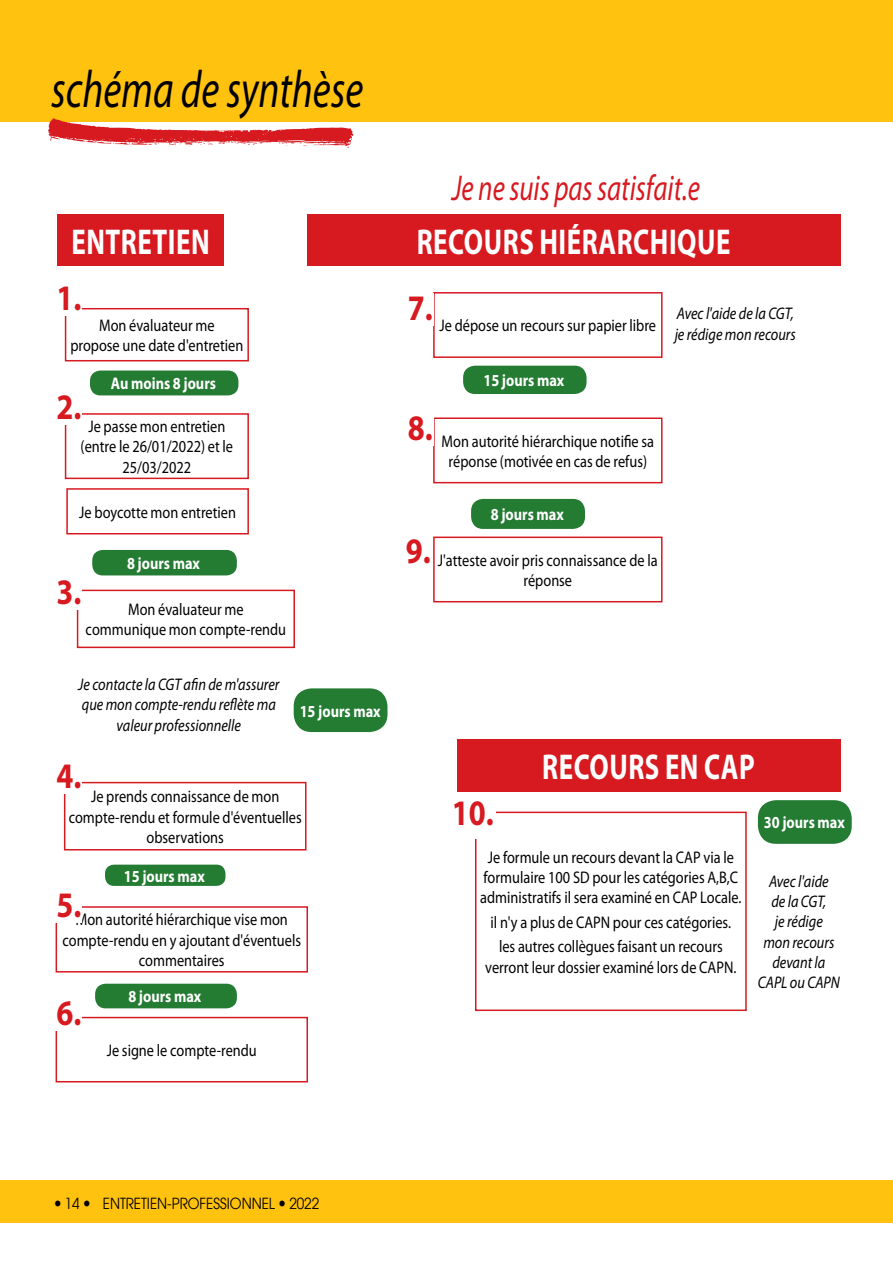
<style>
.page{position:relative;width:893px;height:1263px;background:#fff}
.page>*{position:absolute;margin:0;border:0;box-sizing:border-box;transform-origin:0 0}
.t1{font:185.55px "Emilly Stories Swash";color:#d71920;scale:.95 1}
.t2{font:italic 52.5px "Myriad Pro";color:#000;scale:.75 1}
.t3{font:700 36px "Myriad Pro";letter-spacing:.02em;color:#fff;scale:.75 1}
.t4{font:italic 36px "Myriad Pro";color:#d71920;scale:.75 1}
.t5{font:700 36px "Myriad Pro";color:#d71920;scale:.85 1}
.t6{font:16.8px/20.2px "Myriad Pro";color:#000;text-align:center;scale:.85 1}
.t7{font:italic 16.8px/20.2px "Myriad Pro";color:#000;text-align:center;scale:.85 1}
.t8{font:700 16.8px "Myriad Pro";color:#fff;scale:.85 1}
.t9{font:15px "Avant Garde";color:#000;scale:.9 1}
</style>
<div class="page">
<div style="left:0;top:1180px;width:893px;height:42px;background:#ffc20e"></div>
<div style="left:0;top:0;width:893px;height:122px;background:#ffc20e"></div>
<div style="left:57px;top:215px;width:167px;height:51px;background:#d71920"></div>
<div style="left:307px;top:215px;width:533px;height:51px;background:#d71920"></div>
<div style="left:457px;top:739px;width:383px;height:53px;background:#d71920"></div>
<div style="left:65px;top:308px;width:184px;height:53px;border:2px solid #d71920"></div>
<div style="left:90px;top:370px;width:148px;height:25px;background:#247b32;border-radius:10px"></div>
<div style="left:463px;top:366px;width:124px;height:28px;background:#247b32;border-radius:12px"></div>
<div style="left:92px;top:550px;width:145px;height:25px;background:#247b32;border-radius:10px"></div>
<div style="left:471px;top:499px;width:114px;height:30px;background:#247b32;border-radius:12px"></div>
<div style="left:758px;top:800px;width:94px;height:44px;background:#247b32;border-radius:18px"></div>
<div style="left:105px;top:865px;width:120px;height:21px;background:#247b32;border-radius:9px"></div>
<div style="left:294px;top:688px;width:93px;height:44px;background:#247b32;border-radius:18px"></div>
<div style="left:95px;top:984px;width:142px;height:24px;background:#247b32;border-radius:10px"></div>
<div style="left:65px;top:413px;width:184px;height:66px;border:2px solid #d71920"></div>
<div style="left:77px;top:590px;width:218px;height:58px;border:2px solid #d71920"></div>
<div style="left:66px;top:488px;width:183px;height:46px;border:2px solid #d71920"></div>
<div style="left:433px;top:292px;width:229px;height:66px;border:2px solid #d71920"></div>
<div style="left:64px;top:782px;width:242px;height:68px;border:2px solid #d71920"></div>
<div style="left:433px;top:417px;width:229px;height:66px;border:2px solid #d71920"></div>
<div style="left:475px;top:812px;width:272px;height:199px;border:2px solid #d71920"></div>
<div style="left:56px;top:906px;width:252px;height:66px;border:2px solid #d71920"></div>
<div style="left:433px;top:536px;width:229px;height:66px;border:2px solid #d71920"></div>
<div style="left:56px;top:1017px;width:252px;height:65px;border:2px solid #d71920"></div>
<div style="left:56px;top:283px;width:26px;height:33px;background:#fff"></div>
<div style="left:56px;top:391px;width:26px;height:33px;background:#fff"></div>
<div style="left:56px;top:577px;width:26px;height:33px;background:#fff"></div>
<div style="left:407px;top:293px;width:27px;height:33px;background:#fff"></div>
<div style="left:56px;top:761px;width:26px;height:33px;background:#fff"></div>
<div style="left:407px;top:413px;width:27px;height:33px;background:#fff"></div>
<div style="left:56px;top:890px;width:26px;height:33px;background:#fff"></div>
<div style="left:56px;top:997px;width:26px;height:33px;background:#fff"></div>
<div style="left:449px;top:798px;width:47px;height:40px;background:#fff"></div>
<h2 class="t2" style="left:51px;top:57px;width:418px">schéma de synthèse</h2>
<h1 class="t1" style="left:43px;top:-12px;width:334px">l</h1>
<h3 class="t4" style="left:452px;top:166px;width:333px">Je ne suis pas satisfait.e</h3>
<h3 class="t3" style="left:71px;top:218px;width:186px">Entretien</h3>
<h3 class="t3" style="left:417px;top:218px;width:416px">Recours hiérarchique</h3>
<h3 class="t5" style="left:56px;top:275px;width:31px">1.</h3>
<h3 class="t5" style="left:408px;top:285px;width:31px">7.</h3>
<p class="t6" style="left:70px;top:315px;width:205px">Mon évaluateur me<br>propose une date d'entretien</p>
<p class="t8" style="left:111px;top:373px;width:125px">Au moins 8 jours</p>
<p class="t8" style="left:483px;top:370px;width:97px">15 jours max</p>
<p class="t6" style="left:440px;top:315px;width:256px">Je dépose un recours sur papier libre</p>
<h3 class="t5" style="left:56px;top:383px;width:31px">2.</h3>
<h3 class="t5" style="left:408px;top:405px;width:31px">8.</h3>
<p class="t6" style="left:81px;top:416px;width:181px">Je passe mon entretien (entre le 26/01/2022) et le<br>25/03/2022</p>
<p class="t6" style="left:442px;top:431px;width:251px">Mon autorité hiérarchique notifie sa réponse (motivée en cas de refus)</p>
<p class="t6" style="left:79px;top:502px;width:186px">Je boycotte mon entretien</p>
<p class="t8" style="left:127px;top:552px;width:87px">8 jours max</p>
<h3 class="t5" style="left:56px;top:568px;width:31px">3.</h3>
<p class="t6" style="left:86px;top:599px;width:237px">Mon évaluateur me<br>communique mon compte-rendu</p>
<p class="t7" style="left:78px;top:674px;width:238px">Je contacte la CGT afin de m'assurer que mon compte-rendu reflète ma valeur professionnelle</p>
<p class="t8" style="left:300px;top:700px;width:97px">15 jours max</p>
<h3 class="t5" style="left:406px;top:527px;width:31px">9.</h3>
<p class="t8" style="left:491px;top:504px;width:87px">8 jours max</p>
<p class="t6" style="left:438px;top:550px;width:260px">J'atteste avoir pris connaissance de la réponse</p>
<p class="t7" style="left:675px;top:303px;width:144px;text-align:left">Avec l'aide de la CGT, je rédige mon recours</p>
<h3 class="t5" style="left:56px;top:752px;width:31px">4.</h3>
<p class="t6" style="left:69px;top:786px;width:276px">Je prends connaissance de mon compte-rendu et formule d'éventuelles observations</p>
<p class="t8" style="left:124px;top:865px;width:97px">15 jours max</p>
<h3 class="t5" style="left:56px;top:881px;width:31px">5.</h3>
<p class="t6" style="left:62px;top:909px;width:282px">Mon autorité hiérarchique vise mon compte-rendu en y ajoutant d'éventuels commentaires</p>
<h3 class="t5" style="left:56px;top:989px;width:31px">6.</h3>
<p class="t8" style="left:128px;top:986px;width:87px">8 jours max</p>
<p class="t6" style="left:107px;top:1040px;width:178px">Je signe le compte-rendu</p>
<p class="t9" style="left:65px;top:1195px;width:18px">14</p>
<p class="t9" style="left:103px;top:1195px;width:242px">ENTRETIEN-PROFESSIONNEL 2022</p>
<h3 class="t5" style="left:452px;top:789px;width:51px">10.</h3>
<h3 class="t3" style="left:542px;top:743px;width:285px">Recours en cap</h3>
<p class="t8" style="left:764px;top:812px;width:97px">30 jours max</p>
<p class="t6" style="left:480px;top:847px;width:309px">Je formule un recours devant la CAP via le formulaire 100 SD pour les catégories A,B,C administratifs il sera examiné en CAP Locale.</p>
<p class="t6" style="left:491px;top:910px;width:284px;line-height:24.5px">il n'y a plus de CAPN pour ces catégories. les autres collègues faisant un recours</p>
<p class="t6" style="left:485px;top:956px;width:297px">verront leur dossier examiné lors de CAPN.</p>
<p class="t7" style="left:758px;top:871px;width:98px">Avec l'aide<br>de la CGT,<br>je rédige<br>mon recours devant la<br>CAPL ou CAPN</p>
</div>
